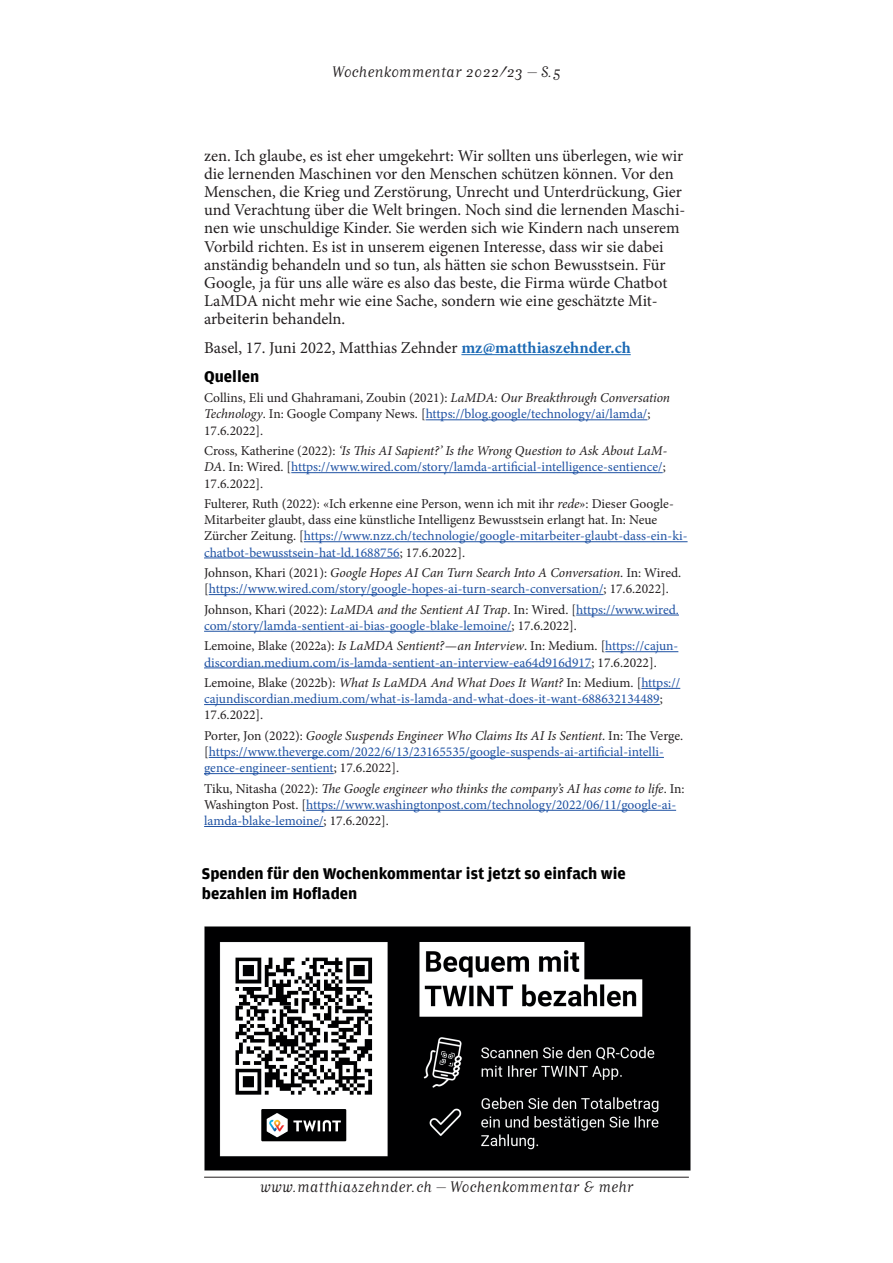
<style>
.page{position:relative;width:893px;height:1263px;background:#fff}
.page>*{position:absolute;margin:0;border:0;box-sizing:border-box;transform-origin:0 0}
.t1{font:18px "Matrix Script";color:#231f20}
.t2{font:16.5px/18.1px "Minion Pro";color:#231f20}
.t3{font:700 16.5px/19.8px "Amplitude";color:#000001}
.t4{font:13.5px/16.2px "Minion Pro";color:#1f52a3}
.t5{font:13.5px/16.2px "Minion Pro";color:#231f20}
.s1{font-weight:700;color:#1b69b4}
.s2{font-style:italic}
.s3{color:#1f52a3}
.s4{color:#231f20}
.s5{font-style:italic;color:#231f20}
</style>
<div class="page">
<hr style="left:204px;top:1177px;width:485px;height:1px;background:#231f20">
<hr style="left:461px;top:354px;width:170px;height:1px;background:#1b69b4">
<hr style="left:426px;top:419px;width:221px;height:1px;background:#1f52a3">
<hr style="left:291px;top:472px;width:372px;height:1px;background:#1f52a3">
<hr style="left:304px;top:541px;width:384px;height:1px;background:#1f52a3">
<hr style="left:204px;top:558px;width:196px;height:1px;background:#1f52a3">
<hr style="left:209px;top:594px;width:394px;height:1px;background:#1f52a3">
<hr style="left:576px;top:615px;width:103px;height:1px;background:#1f52a3">
<hr style="left:204px;top:631px;width:308px;height:1px;background:#1f52a3">
<hr style="left:605px;top:651px;width:73px;height:1px;background:#1f52a3">
<hr style="left:204px;top:667px;width:387px;height:1px;background:#1f52a3">
<hr style="left:641px;top:688px;width:39px;height:1px;background:#1f52a3">
<hr style="left:204px;top:704px;width:456px;height:1px;background:#1f52a3">
<hr style="left:209px;top:757px;width:455px;height:1px;background:#1f52a3">
<hr style="left:204px;top:773px;width:130px;height:1px;background:#1f52a3">
<hr style="left:306px;top:810px;width:370px;height:1px;background:#1f52a3">
<hr style="left:204px;top:826px;width:120px;height:1px;background:#1f52a3">
<img style="left:204px;top:927px;width:486px;height:243px">
<h1 class="t1" style="left:332px;top:63px;width:230px">Wochenkommentar 2022/23 – S.5</h1>
<p class="t2" style="left:204px;top:147px;width:483px">zen. Ich glaube, es ist eher umgekehrt: Wir sollten uns überlegen, wie wir die lernenden Maschinen vor den Menschen schützen können. Vor den Menschen, die Krieg und Zerstörung, Unrecht und Unterdrückung, Gier und Verachtung über die Welt bringen. Noch sind die lernenden Maschi&shy;nen wie unschuldige Kinder. Sie werden sich wie Kindern nach unserem Vorbild richten. Es ist in unserem eigenen Interesse, dass wir sie dabei anständig behandeln und so tun, als hätten sie schon Bewusstsein. Für Google, ja für uns alle wäre es also das beste, die Firma würde Chatbot LaMDA nicht mehr wie eine Sache, sondern wie eine geschätzte Mit&shy;arbeiterin behandeln.</p>
<p class="t2" style="left:204px;top:339px;width:428px">Basel, 17. Juni 2022, Matthias Zehnder <span class="s1">mz@matthiaszehnder.ch</span></p>
<p class="t3" style="left:204px;top:367px;width:57px">Quellen</p>
<p class="t5" style="left:204px;top:390px;width:467px">Collins, Eli und Ghahramani, Zoubin (2021): <span class="s2">LaMDA: Our Breakthrough Conversation<br>Technology</span>. In: Google Company News. [<span class="s3">https://blog.google/technology/ai/lamda/</span>;<br>17.6.2022].</p>
<p class="t4" style="left:204px;top:443px;width:465px;text-align:justify"><span class="s4">Cross, Katherine (2022):</span> <span class="s5">‘Is This AI Sapient?’ Is the Wrong Question to Ask About LaM-DA</span><span class="s4">. In: Wired. [</span>https://www.wired.com/story/lamda-artificial-intelligence-sentience/<span class="s4">; 17.6.2022].</span></p>
<p class="t5" style="left:204px;top:496px;width:485px">Fulterer, Ruth (2022): «Ich erkenne eine Person, wenn ich mit ihr <span class="s2">rede</span>»: Dieser Google-Mitarbeiter glaubt, dass eine künstliche Intelligenz Bewusstsein erlangt hat. In: Neue Zürcher Zeitung. [<span class="s3">https://www.nzz.ch/technologie/google-mitarbeiter-glaubt-dass-ein-ki&shy;chatbot-bewusstsein-hat-ld.1688756</span>; 17.6.2022].</p>
<p class="t4" style="left:204px;top:565px;width:479px"><span class="s4">Johnson, Khari (2021):</span> <span class="s5">Google Hopes AI Can Turn Search Into A Conversation</span><span class="s4">. In: Wired. [</span>https://www.wired.com/story/google-hopes-ai-turn-search-conversation/<span class="s4">; 17.6.2022].</span></p>
<p class="t4" style="left:204px;top:601px;width:476px"><span class="s4">Johnson, Khari (2022):</span> <span class="s5">LaMDA and the Sentient AI Trap</span><span class="s4">. In: Wired. [</span>https://www.wired. com/story/lamda-sentient-ai-bias-google-blake-lemoine/<span class="s4">; 17.6.2022].</span></p>
<p class="t4" style="left:204px;top:638px;width:476px"><span class="s4">Lemoine, Blake (2022a):</span> <span class="s5">Is LaMDA Sentient?—an Interview</span><span class="s4">. In: Medium. [</span>https://cajun&shy;discordian.medium.com/is-lamda-sentient-an-interview-ea64d916d917<span class="s4">; 17.6.2022].</span></p>
<p class="t4" style="left:204px;top:675px;width:478px"><span class="s4">Lemoine, Blake (2022b):</span> <span class="s5">What Is LaMDA And What Does It Want?</span> <span class="s4">In: Medium. [</span>https:// cajundiscordian.medium.com/what-is-lamda-and-what-does-it-want-688632134489<span class="s4">;<br>17.6.2022].</span></p>
<p class="t4" style="left:204px;top:727px;width:481px"><span class="s4">Porter, Jon (2022):</span> <span class="s5">Google Suspends Engineer Who Claims Its AI Is Sentient</span><span class="s4">. In: The Verge. [</span>https://www.theverge.com/2022/6/13/23165535/google-suspends-ai-artificial-intelli&shy;gence-engineer-sentient<span class="s4">; 17.6.2022].</span></p>
<p class="t4" style="left:204px;top:780px;width:482px"><span class="s4">Tiku, Nitasha (2022):</span> <span class="s5">The Google engineer who thinks the company’s AI has come to life</span><span class="s4">. In:<br>Washington Post. [</span>https://www.washingtonpost.com/technology/2022/06/11/google-ai&shy;lamda-blake-lemoine/<span class="s4">; 17.6.2022].</span></p>
<p class="t3" style="left:202px;top:864px;width:425px">Spenden für den Wochenkommentar ist jetzt so einfach wie bezahlen im Hofladen</p>
<h1 class="t1" style="left:260px;top:1178px;width:375px">www.matthiaszehnder.ch – Wochenkommentar &amp; mehr</h1>
</div>
